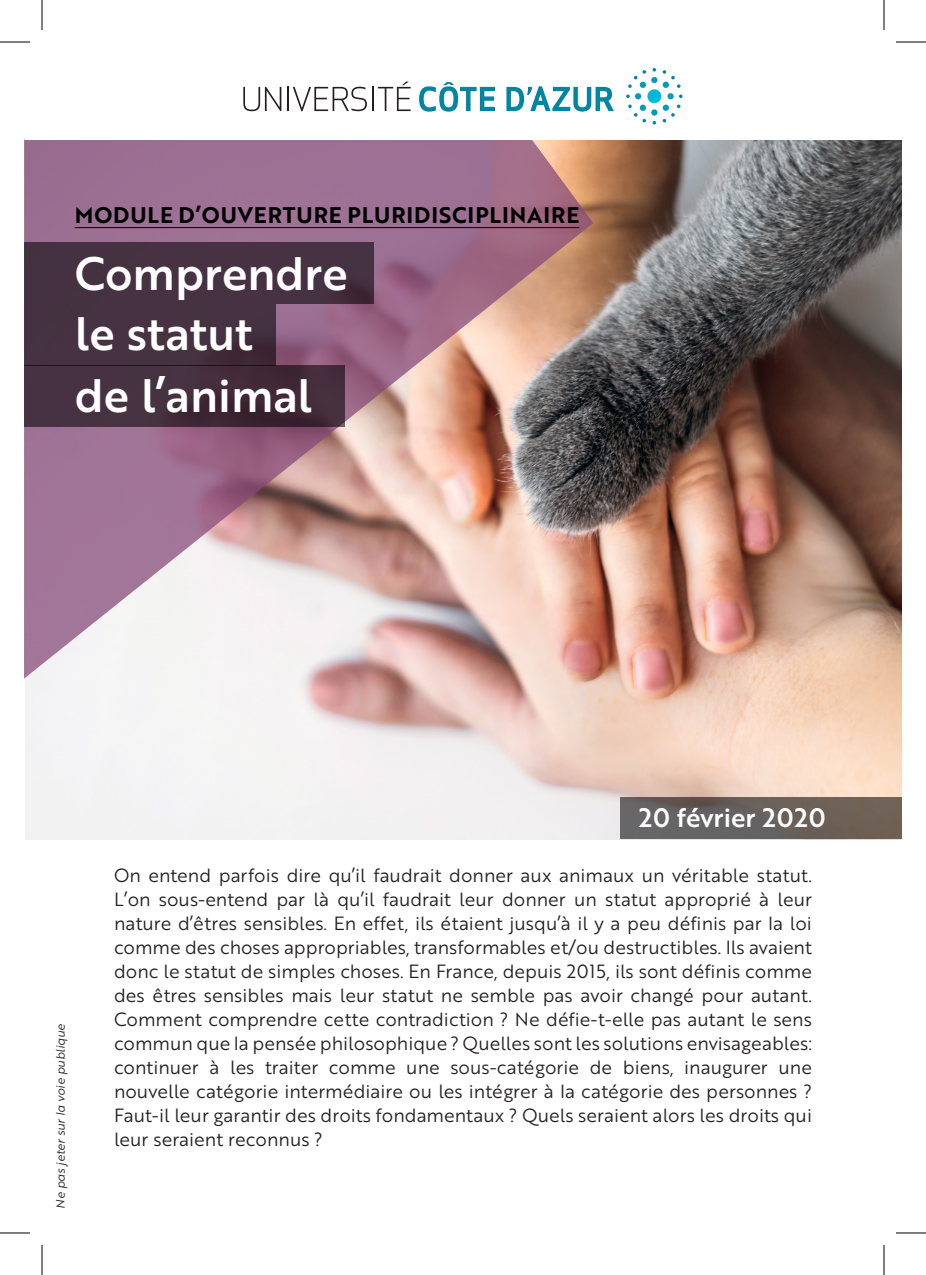
<style>
.page{position:relative;width:926px;height:1275px;background:#fff}
.page>*{position:absolute;margin:0;border:0;box-sizing:border-box;transform-origin:0 0}
.t1{font:45.6px "Brother 1816 Medium";color:#fff}
.t2{font:26px "Brother 1816 Medium";color:#fff}
.t3{font:22px "Brother 1816 Bold";letter-spacing:.04em;color:#000001}
.t4{font:18.6px/24px "Brother 1816 Book";color:#231f20;text-align:justify}
.t5{font:12px "Brother 1816 Book Italic";color:#231f20}
</style>
<div class="page">
<img style="left:26px;top:140px;width:875px;height:699px">
<img style="left:25px;top:140px;width:568px;height:659px">
<div style="left:25px;top:243px;width:349px;height:61px;background:#463242"></div>
<svg style="left:620px;top:797px;width:281px;height:42px;background:#68605c"></svg>
<div style="left:25px;top:304px;width:251px;height:61px;background:#463242"></div>
<div style="left:25px;top:365px;width:320px;height:62px;background:linear-gradient(to right,#473444,#402735)"></div>
<div style="left:647px;top:89px;width:14px;height:14px;background:#00b8de;border-radius:50%"></div>
<div style="left:667px;top:93px;width:7px;height:6px;background:#009bbf;border-radius:50%"></div>
<div style="left:651px;top:109px;width:6px;height:7px;background:#009bbf;border-radius:50%"></div>
<svg style="left:679px;top:94px;width:3px;height:4px"></svg>
<svg style="left:663px;top:105px;width:17px;height:18px"></svg>
<svg style="left:663px;top:70px;width:18px;height:18px"></svg>
<svg style="left:628px;top:105px;width:18px;height:18px"></svg>
<svg style="left:626px;top:68px;width:31px;height:31px"></svg>
<svg style="left:243px;top:87px;width:38px;height:24px"></svg>
<hr style="left:287px;top:87px;width:2px;height:24px;background:#231f20">
<svg style="left:293px;top:82px;width:118px;height:29px"></svg>
<svg style="left:419px;top:82px;width:76px;height:30px"></svg>
<svg style="left:506px;top:86px;width:108px;height:26px"></svg>
<hr style="left:75px;top:227px;width:504px;height:1px;background:#000001">
<hr style="left:0;top:42px;width:30px;height:1px;background:#000">
<hr style="left:896px;top:42px;width:30px;height:1px;background:#000">
<hr style="left:0;top:1232px;width:30px;height:1px;background:#000">
<hr style="left:896px;top:1232px;width:30px;height:1px;background:#000">
<hr style="left:42px;top:0;width:1px;height:30px;background:#000">
<hr style="left:42px;top:1245px;width:1px;height:30px;background:#000">
<hr style="left:884px;top:0;width:1px;height:30px;background:#000">
<hr style="left:884px;top:1245px;width:1px;height:30px;background:#000">
<p class="t3" style="left:75px;top:198px;width:506px">MODULE D’OUVERTURE PLURIDISCIPLINAIRE</p>
<p class="t1" style="left:75px;top:239px;width:275px">Comprendre</p>
<p class="t1" style="left:75px;top:300px;width:179px">le statut</p>
<p class="t1" style="left:75px;top:361px;width:239px">de l’animal</p>
<p class="t5" style="left:52px;top:1208px;width:186px;rotate:-90deg">Ne pas jeter sur la voie publique</p>
<p class="t2" style="left:639px;top:798px;width:188px">20 février 2020</p>
<p class="t4" style="left:114px;top:862px;width:699px">On entend parfois dire qu’il faudrait donner aux animaux un véritable statut.<br>L’on sous-entend par là qu’il faudrait leur donner un statut approprié à leur nature d’êtres sensibles. En effet, ils étaient jusqu’à il y a peu définis par la loi comme des choses appropriables, transformables et/ou destructibles. Ils avaient donc le statut de simples choses. En France, depuis 2015, ils sont définis comme des êtres sensibles mais leur statut ne semble pas avoir changé pour autant.<br>Comment comprendre cette contradiction ? Ne défie-t-elle pas autant le sens commun que la pensée philosophique ? Quelles sont les solutions envisageables: continuer à les traiter comme une sous-catégorie de biens, inaugurer une nouvelle catégorie intermédiaire ou les intégrer à la catégorie des personnes ?<br>Faut-il leur garantir des droits fondamentaux ? Quels seraient alors les droits qui leur seraient reconnus ?</p>
</div>
